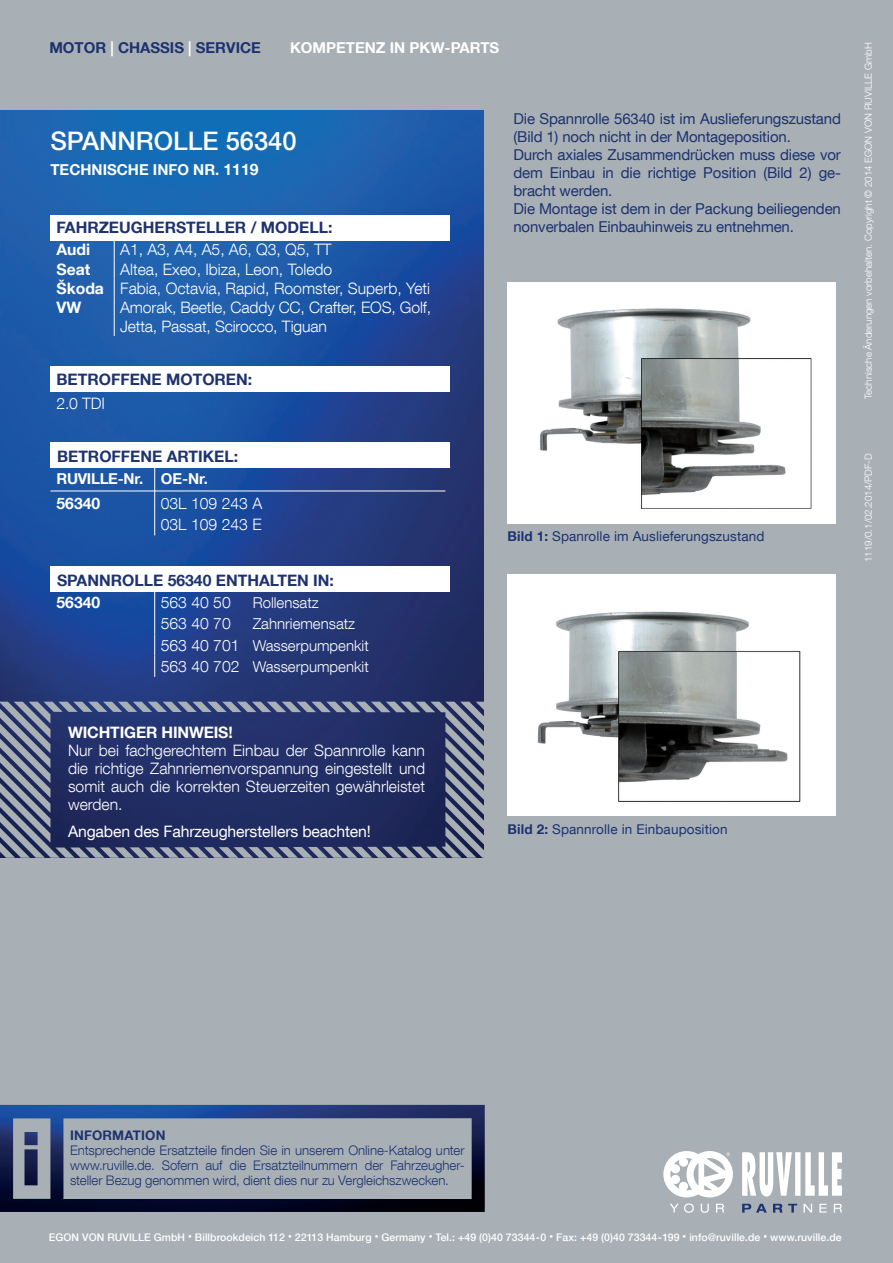
<style>
.page{position:relative;width:893px;height:1263px;background:#a8b0b6}
.page>*{position:absolute;margin:0;border:0;box-sizing:border-box;transform-origin:0 0}
.t1{font:500 25.5px "Helvetica Neue LT Com";color:#fff}
.t2{font:300 15.75px/18px "Helvetica Neue LT Com";color:#fff}
.t3{font:700 15.75px "Helvetica Neue LT Com";color:#1d326f}
.t4{font:15.75px "Helvetica Neue LT Com";letter-spacing:-.01em;color:#fff}
.t5{font:700 15.75px "Helvetica Neue LT Com";letter-spacing:-.01em;color:#fff}
.t6{font:15px/18px "Helvetica Neue LT Com";letter-spacing:-.01em;color:#1d326f}
.t7{font:300 15px/21.3px "Helvetica Neue LT Com";color:#fff}
.t8{font:700 15px "Helvetica Neue LT Com";color:#fff}
.t9{font:700 15px "Helvetica Neue LT Com";color:#1d326f}
.t10{font:13.5px "Helvetica Neue LT Com";letter-spacing:.01em;color:#1d326f}
.t11{font:300 13.2px/15px "Helvetica Neue LT Com";color:#1d326f;text-align:justify}
.t12{font:700 13.2px "Helvetica Neue LT Com";letter-spacing:.015em;color:#1d326f}
.t13{font:500 10.5px "Helvetica Neue LT Com";letter-spacing:.005em;color:#fff}
.t14{font:300 9.75px "Helvetica Neue LT Com";color:#fff}
.s1{color:#fff}
.s2{font-size:15.75px}
.s3{font-weight:700}
.s4{font-size:7.5px}
</style>
<div class="page">
<img style="left:0;top:111px;width:484px;height:591px">
<svg style="left:0;top:702px;width:484px;height:156px;fill:#212f66"></svg>
<div style="left:50px;top:215px;width:400px;height:25px;background:#fff"></div>
<svg style="left:114px;top:240px;width:1px;height:96px"></svg>
<div style="left:50px;top:366px;width:400px;height:26px;background:#fff"></div>
<div style="left:50px;top:442px;width:400px;height:25px;background:#fff"></div>
<hr style="left:50px;top:467px;width:105px;height:1px;background:#fff">
<hr style="left:155px;top:467px;width:295px;height:1px;background:#fff">
<svg style="left:154px;top:468px;width:1px;height:67px"></svg>
<div style="left:50px;top:566px;width:400px;height:26px;background:#fff"></div>
<svg style="left:154px;top:592px;width:1px;height:85px"></svg>
<svg style="left:742px;top:1152px;width:100px;height:44px"></svg>
<svg style="left:742px;top:1204px;width:25px;height:8px"></svg>
<svg style="left:773px;top:1204px;width:9px;height:8px"></svg>
<svg style="left:788px;top:1204px;width:9px;height:8px"></svg>
<svg style="left:804px;top:1204px;width:8px;height:8px"></svg>
<svg style="left:819px;top:1204px;width:8px;height:8px"></svg>
<svg style="left:834px;top:1204px;width:8px;height:8px"></svg>
<svg style="left:663px;top:1151px;width:70px;height:46px"></svg>
<svg style="left:670px;top:1203px;width:24px;height:10px"></svg>
<svg style="left:701px;top:1204px;width:8px;height:9px"></svg>
<svg style="left:716px;top:1204px;width:8px;height:8px"></svg>
<img style="left:0;top:1105px;width:485px;height:107px">
<div style="left:508px;top:282px;width:328px;height:241px;background:#fff"></div>
<img style="left:539px;top:308px;width:273px;height:201px">
<div style="left:508px;top:575px;width:328px;height:241px;background:#fff"></div>
<img style="left:537px;top:611px;width:264px;height:191px">
<hr style="left:50px;top:491px;width:395px;height:1px;background:#fff">
<p class="t9" style="left:49px;top:38px;width:213px">MOTOR <span class="s1">|</span> CHASSIS <span class="s1">|</span> SERVICE</p>
<p class="t8" style="left:290px;top:38px;width:132px">KOMPETENZ IN PKW</p>
<p class="t8" style="left:445px;top:38px;width:17px">-PARTS</p>
<h1 class="t1" style="left:50px;top:125px;width:248px">spannrolle 56340</h1>
<p class="t8" style="left:50px;top:160px;width:210px">TECHNISCHE INFO NR. <span class="s2">1119</span></p>
<p class="t3" style="left:56px;top:218px;width:277px">FAHRZEUGHERSTELLER / MODELL:</p>
<p class="t5" style="left:56px;top:240px;width:35px">AUDI</p>
<p class="t2" style="left:120px;top:240px;width:213px">A1, A3, A4, A5, A6, Q3, Q5, TT</p>
<p class="t5" style="left:56px;top:259px;width:35px">SEAT</p>
<p class="t2" style="left:56px;top:259px;width:375px;line-height:19.2px;text-indent:64px">Altea, Exeo, Ibiza, Leon, Toledo<br><span class="s3">ŠKODA</span> Fabia, Octavia, Rapid, Roomster, Superb, Yeti<br><span class="s3">VW</span></p>
<p class="t2" style="left:120px;top:297px;width:312px;line-height:19.2px">Amorak, Beetle, Caddy CC, Crafter, EOS, Golf,<br>Jetta, Passat, Scirocco, Tiguan</p>
<p class="t3" style="left:56px;top:369px;width:197px">BETROFFENE MOTOREN:</p>
<p class="t2" style="left:56px;top:394px;width:50px">2.0 TDI</p>
<p class="t3" style="left:57px;top:446px;width:183px">BETROFFENE ARTIKEL:</p>
<p class="t8" style="left:56px;top:469px;width:39px">RUVILLE</p>
<p class="t8" style="left:118px;top:469px;width:92px">-NR. OE-NR.</p>
<p class="t5" style="left:56px;top:493px;width:45px">56340</p>
<p class="t2" style="left:161px;top:492px;width:103px;line-height:21.3px">03L 109 243 A<br>03L 109 243 E</p>
<p class="t3" style="left:57px;top:571px;width:278px">SPANNROLLE 56340 ENTHALTEN IN:</p>
<p class="t5" style="left:56px;top:592px;width:45px">56340</p>
<p class="t2" style="left:161px;top:593px;width:72px">563 40 50</p>
<p class="t7" style="left:253px;top:592px;width:68px">Rollensatz</p>
<p class="t2" style="left:161px;top:614px;width:72px">563 40 70</p>
<p class="t7" style="left:161px;top:613px;width:210px;text-indent:92px">Zahnriemensatz<br><span class="s2">563 40 701</span> Wasserpumpenkit<br><span class="s2">563 40 702</span> Wasserpumpenkit</p>
<p class="t5" style="left:68px;top:722px;width:166px">WICHTIGER HINWEIS!</p>
<p class="t2" style="left:68px;top:741px;width:359px;text-align:justify">Nur bei fachgerechtem Einbau der Spannrolle kann die richtige Zahnriemenvorspannung eingestellt und somit auch die korrekten Steuerzeiten gewährleistet werden.</p>
<p class="t4" style="left:68px;top:822px;width:304px">Angaben des Fahrzeugherstellers beachten!</p>
<p class="t6" style="left:513px;top:109px;width:329px">Die Spannrolle 56340 ist im Auslieferungszustand (Bild 1) noch nicht in der Montageposition.<br>Durch axiales Zusammendrücken muss diese vor dem Einbau in die richtige Position (Bild 2) ge&shy;bracht werden.<br>Die Montage ist dem in der Packung beiliegenden nonverbalen Einbauhinweis zu entnehmen.</p>
<p class="t10" style="left:508px;top:528px;width:258px"><span class="s3">BILD 1:</span> Spanrolle im Auslieferungszustand</p>
<p class="t10" style="left:508px;top:821px;width:221px"><span class="s3">BILD 2:</span> Spannrolle in Einbauposition</p>
<p class="t14" style="left:862px;top:399px;width:358px;rotate:-90deg">Technische Änderungen vorbehalten. Copyright © 2014 EGON VON RUVILLE GmbH</p>
<p class="t14" style="left:862px;top:562px;width:110px;rotate:-90deg">1119/0.1/02.2014/PDF-D</p>
<p class="t12" style="left:70px;top:1126px;width:97px">INFORMATION</p>
<p class="t11" style="left:70px;top:1142px;width:396px">Entsprechende Ersatzteile finden Sie in unserem Online-Katalog unter www.ruville.de. Sofern auf die Ersatzteilnummern der Fahrzeugher&shy;steller Bezug genommen wird, dient dies nur zu Vergleichszwecken.</p>
<p class="t13" style="left:49px;top:1231px;width:794px">Egon von Ruville GmbH <span class="s4">•</span> Billbrookdeich 112 <span class="s4">•</span> 22113 Hamburg <span class="s4">•</span> Germany <span class="s4">•</span> Tel.: +49 (0)40 73344-0 <span class="s4">•</span> Fax: +49 (0)40 73344-199 <span class="s4">•</span> info@ruville.de <span class="s4">•</span> www.ruville.de</p>
</div>
